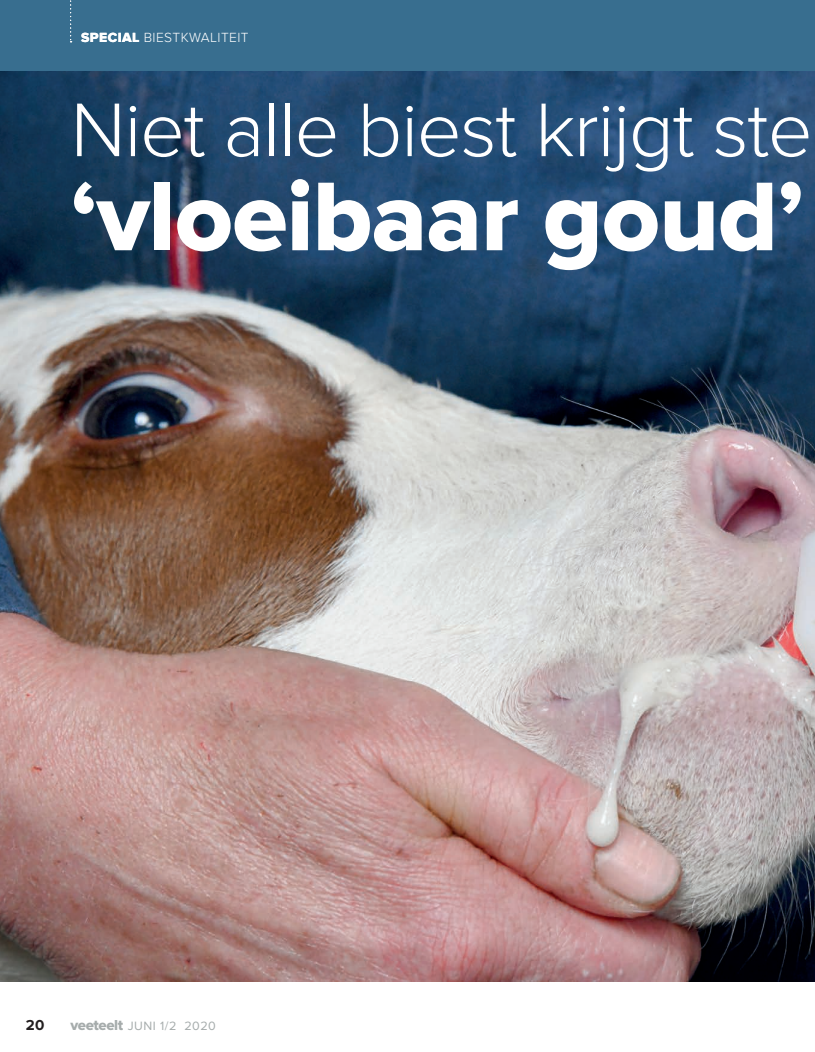
<style>
.page{position:relative;width:815px;height:1052px;background:#fff}
.page>*{position:absolute;margin:0;border:0;box-sizing:border-box;transform-origin:0 0}
.t1{font:101.25px "Proxima Nova Extrabld";letter-spacing:-.01em;color:#fff}
.t2{font:300 78.75px "Proxima Nova";letter-spacing:-.015em;color:#fff}
.t3{font:700 15px "Proxima Nova";color:#231f20}
.t4{font:300 13.75px "Proxima Nova";letter-spacing:.03em;color:#fff}
.t5{font:12.5px "Proxima Nova";letter-spacing:.04em;color:#a6acac}
.s1{font-family:"Proxima Nova Extrabld";font-weight:400}
.s2{font-family:"Proxima Nova Extrabld";font-size:15px}
</style>
<div class="page">
<img style="left:0;top:71px;width:814px;height:910px">
<div style="left:0;top:0;width:814px;height:71px;background:#386e8f"></div>
<svg style="left:70px;top:0;width:2px;height:42px"></svg>
<p class="t4" style="left:81px;top:30px;width:169px"><span class="s1">SPECIAL</span> BIESTKWALITEIT</p>
<p class="t2" style="left:71px;top:85px;width:743px">Niet alle biest krijgt ste</p>
<p class="t1" style="left:71px;top:158px;width:734px">‘vloeibaar goud’</p>
<p class="t3" style="left:26px;top:1016px;width:20px">20</p>
<p class="t5" style="left:71px;top:1018px;width:147px"><span class="s2">veeteelt</span> JUNI 1/2 2020</p>
</div>
